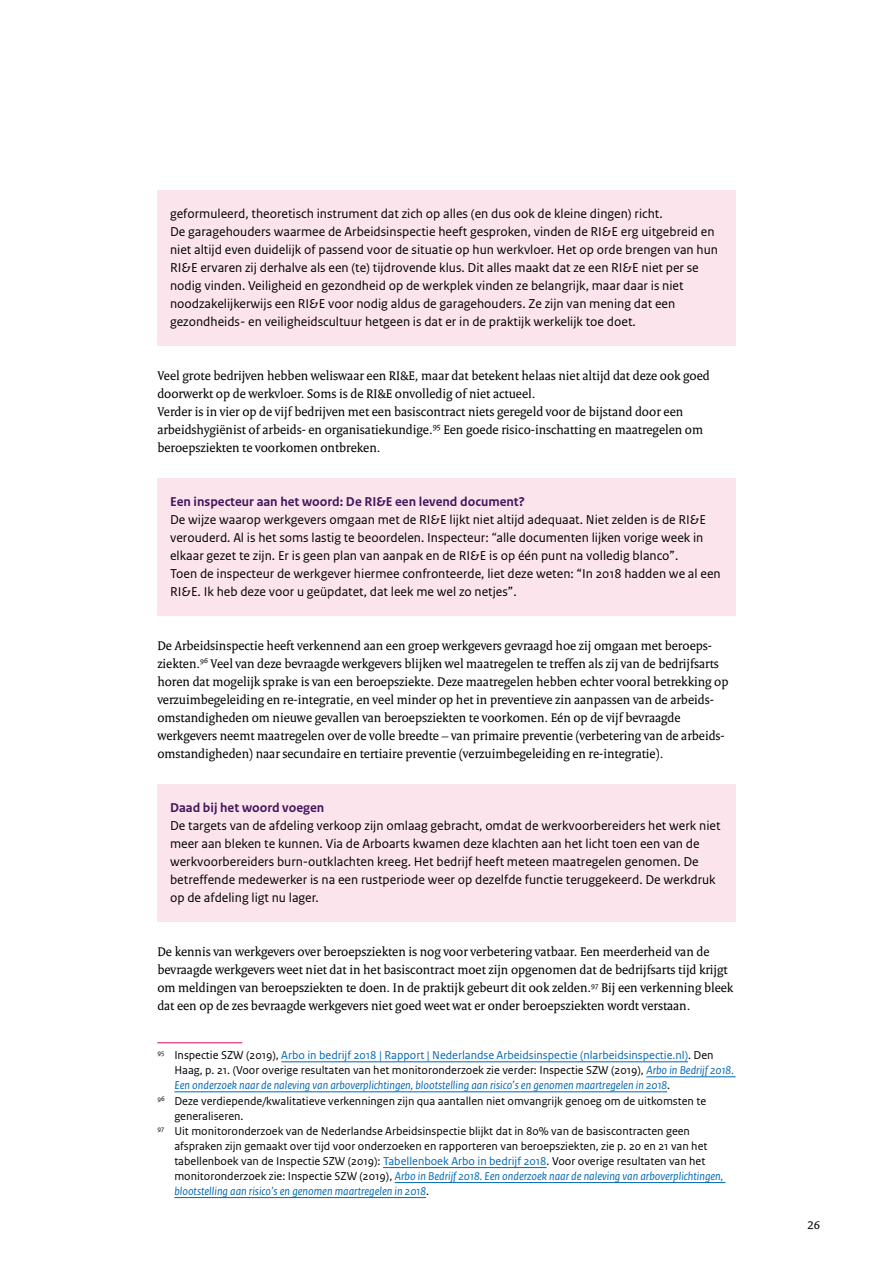
<style>
.page{position:relative;width:893px;height:1263px;background:#fff}
.page>*{position:absolute;margin:0;border:0;box-sizing:border-box;transform-origin:0 0}
.P_Broodtekst_Serif{font:13.5px/18px "Rijksoverheid Serif";color:#000}
.P_kader_broodtekst{font:13.5px/18px "Rijksoverheid Sans Text";color:#000}
.P_kader_Kop{font:700 13.5px "Rijksoverheid Sans Text";color:#44165d}
.Voetnoot{font:12px/15px "Rijksoverheid Sans Text";color:#000}
.Voetnoot-2{font:italic 12px/15px "Rijksoverheid Sans Text";color:#0068b3}
.t1{font:12px "Rijksoverheid Serif";color:#000}
.s1{font-style:italic}
.s2{font-style:normal;color:#000}
.s3{font-style:normal}
.s4{color:#0068b3}
.s5{font-style:italic;color:#0068b3}
</style>
<div class="page">
<div style="left:157px;top:190px;width:579px;height:155px;background:#fbe4eb"></div>
<div style="left:157px;top:478px;width:579px;height:47px;background:#fbe4eb"></div>
<div style="left:157px;top:496px;width:579px;height:119px;background:#fbe4eb"></div>
<div style="left:157px;top:784px;width:579px;height:47px;background:#fbe4eb"></div>
<div style="left:157px;top:802px;width:579px;height:119px;background:#fbe4eb"></div>
<hr style="left:157px;top:1042px;width:85px;height:1px;background:#e0006c">
<hr style="left:281px;top:1061px;width:407px;height:1px;background:#0068b3">
<hr style="left:646px;top:1076px;width:90px;height:1px;background:#0068b3">
<hr style="left:174px;top:1091px;width:493px;height:1px;background:#0068b3">
<hr style="left:383px;top:1167px;width:164px;height:1px;background:#0068b3">
<hr style="left:395px;top:1182px;width:330px;height:1px;background:#0068b3">
<hr style="left:174px;top:1197px;width:252px;height:1px;background:#0068b3">
<p class="P_kader_broodtekst" style="left:170px;top:205px;width:549px">geformuleerd, theoretisch instrument dat zich op alles (en dus ook de kleine dingen) richt.<br>De garagehouders waarmee de Arbeidsinspectie heeft gesproken, vinden de RI&amp;E erg uitgebreid en niet altijd even duidelijk of passend voor de situatie op hun werkvloer. Het op orde brengen van hun RI&amp;E ervaren zij derhalve als een (te) tijdrovende klus. Dit alles maakt dat ze een RI&amp;E niet per se nodig vinden. Veiligheid en gezondheid op de werkplek vinden ze belangrijk, maar daar is niet noodzakelijkerwijs een RI&amp;E voor nodig aldus de garagehouders. Ze zijn van mening dat een gezondheids- en veiligheidscultuur hetgeen is dat er in de praktijk werkelijk toe doet.</p>
<p class="P_Broodtekst_Serif" style="left:157px;top:366px;width:554px">Veel grote bedrijven hebben weliswaar een RI&amp;E, maar dat betekent helaas niet altijd dat deze ook goed doorwerkt op de werkvloer. Soms is de RI&amp;E onvolledig of niet actueel.</p>
<p class="P_Broodtekst_Serif" style="left:157px;top:402px;width:547px">Verder is in vier op de vijf bedrijven met een basiscontract niets geregeld voor de bijstand door een arbeidshygiënist of arbeids- en organisatiekundige.<sup>95</sup> Een goede risico-inschatting en maatregelen om beroepsziekten te voorkomen ontbreken.</p>
<p class="P_kader_Kop" style="left:170px;top:494px;width:356px">Een inspecteur aan het woord: De RI&amp;E een levend document?</p>
<p class="P_kader_broodtekst" style="left:170px;top:511px;width:552px">De wijze waarop werkgevers omgaan met de RI&amp;E lijkt niet altijd adequaat. Niet zelden is de RI&amp;E verouderd. Al is het soms lastig te beoordelen. Inspecteur: <span class="s1">“</span>alle documenten lijken vorige week in elkaar gezet te zijn. Er is geen plan van aanpak en de RI&amp;E is op één punt na volledig blanco”.<br>Toen de inspecteur de werkgever hiermee confronteerde, liet deze weten: “In 2018 hadden we al een RI&amp;E. Ik heb deze voor u geüpdatet, dat leek me wel zo netjes”.</p>
<p class="P_Broodtekst_Serif" style="left:157px;top:636px;width:573px">De Arbeidsinspectie heeft verkennend aan een groep werkgevers gevraagd hoe zij omgaan met beroeps&shy;ziekten.<sup>96</sup> Veel van deze bevraagde werkgevers blijken wel maatregelen te treffen als zij van de bedrijfsarts horen dat mogelijk sprake is van een beroepsziekte. Deze maatregelen hebben echter vooral betrekking op verzuimbegeleiding en re-integratie, en veel minder op het in preventieve zin aanpassen van de arbeids&shy;omstandigheden om nieuwe gevallen van beroepsziekten te voorkomen. Eén op de vijf bevraagde werkgevers neemt maatregelen over de volle breedte – van primaire preventie (verbetering van de arbeids&shy;omstandigheden) naar secundaire en tertiaire preventie (verzuimbegeleiding en re-integratie).</p>
<p class="P_kader_Kop" style="left:170px;top:800px;width:156px">Daad bij het woord voegen</p>
<p class="P_kader_broodtekst" style="left:170px;top:817px;width:552px">De targets van de afdeling verkoop zijn omlaag gebracht, omdat de werkvoorbereiders het werk niet meer aan bleken te kunnen. Via de Arboarts kwamen deze klachten aan het licht toen een van de werkvoorbereiders burn-outklachten kreeg. Het bedrijf heeft meteen maatregelen genomen. De betreffende medewerker is na een rustperiode weer op dezelfde functie teruggekeerd. De werkdruk op de afdeling ligt nu lager.</p>
<p class="P_Broodtekst_Serif" style="left:157px;top:942px;width:577px">De kennis van werkgevers over beroepsziekten is nog voor verbetering vatbaar. Een meerderheid van de bevraagde werkgevers weet niet dat in het basiscontract moet zijn opgenomen dat de bedrijfsarts tijd krijgt om meldingen van beroepsziekten te doen. In de praktijk gebeurt dit ook zelden.<sup>97</sup> Bij een verkenning bleek dat een op de zes bevraagde werkgevers niet goed weet wat er onder beroepsziekten wordt verstaan.</p>
<p class="Voetnoot-2" style="left:174px;top:1048px;width:561px;text-indent:-17px"><sup>95</sup> <span class="s2">Inspectie SZW (2019),</span> <span class="s3">Arbo in bedrijf 2018 | Rapport | Nederlandse Arbeidsinspectie (nlarbeidsinspectie.nl)</span><span class="s2">. Den<br>Haag, p. 21. (Voor overige resultaten van het monitoronderzoek zie verder: Inspectie SZW (2019),</span> Arbo in Bedrijf 2018.<br>Een onderzoek naar de naleving van arboverplichtingen, blootstelling aan risico’s en genomen maartregelen in 2018<span class="s2">.</span></p>
<p class="Voetnoot" style="left:174px;top:1093px;width:533px;text-indent:-17px"><sup>96</sup> Deze verdiepende/kwalitatieve verkenningen zijn qua aantallen niet omvangrijk genoeg om de uitkomsten te generaliseren.</p>
<p class="Voetnoot" style="left:174px;top:1124px;width:550px;text-indent:-17px"><sup>97</sup> Uit monitoronderzoek van de Nederlandse Arbeidsinspectie blijkt dat in 80% van de basiscontracten geen afspraken zijn gemaakt over tijd voor onderzoeken en rapporteren van beroepsziekten, zie p. 20 en 21 van het tabellenboek van de Inspectie SZW (2019): <span class="s4">Tabellenboek Arbo in bedrijf 2018</span>. Voor overige resultaten van het monitoronderzoek zie: Inspectie SZW (2019), <span class="s5">Arbo in Bedrijf 2018. Een onderzoek naar de naleving van arboverplichtingen, blootstelling aan risico’s en genomen maartregelen in 2018</span>.</p>
<p class="t1" style="left:808px;top:1218px;width:14px">26</p>
</div>
